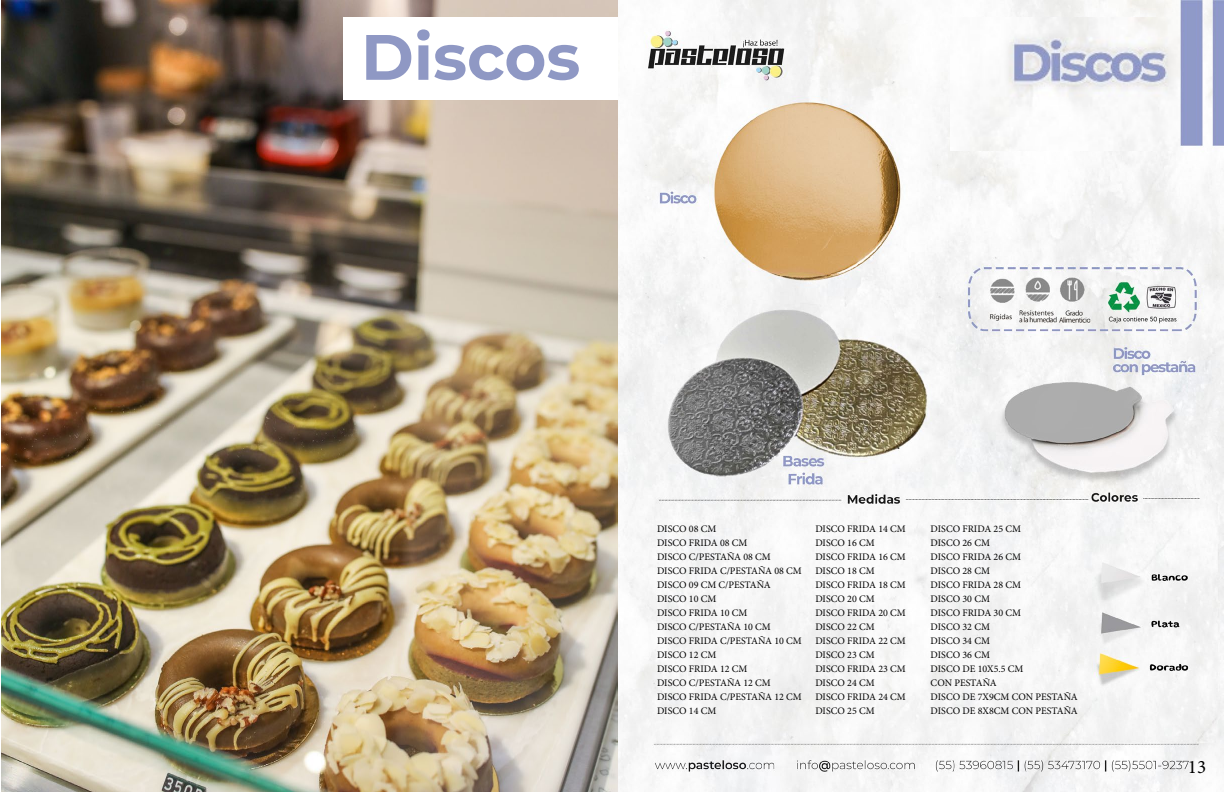
<style>
.page{position:relative;width:1224px;height:792px;background:#fff}
.page>*{position:absolute;margin:0;border:0;box-sizing:border-box;transform-origin:0 0}
.t1{font:700 64px "Montserrat";color:#8f98c4}
.t2{font:19px "Minion Pro";color:#000}
.t3{font:10px/14px "Minion Pro";color:#000}
</style>
<div class="page">
<img style="left:618px;top:0;width:606px;height:792px">
<img style="left:950px;top:18px;width:230px;height:132px">
<img style="left:1px;top:0;width:617px;height:792px">
<div style="left:343px;top:18px;width:275px;height:82px;background:#fff"></div>
<h1 class="t1" style="left:361px;top:14px;width:221px">Discos</h1>
<p class="t3" style="left:657px;top:522px;width:146px">DISCO 08 CM<br>DISCO FRIDA 08 CM<br>DISCO C/PESTAÑA 08 CM<br>DISCO FRIDA C/PESTAÑA 08 CM<br>DISCO 09 CM C/PESTAÑA<br>DISCO 10 CM<br>DISCO FRIDA 10 CM<br>DISCO C/PESTAÑA 10 CM<br>DISCO FRIDA C/PESTAÑA 10 CM<br>DISCO 12 CM<br>DISCO FRIDA 12 CM<br>DISCO C/PESTAÑA 12 CM<br>DISCO FRIDA C/PESTAÑA 12 CM<br>DISCO 14 CM</p>
<p class="t3" style="left:815px;top:522px;width:92px">DISCO FRIDA 14 CM<br>DISCO 16 CM<br>DISCO FRIDA 16 CM<br>DISCO 18 CM<br>DISCO FRIDA 18 CM<br>DISCO 20 CM<br>DISCO FRIDA 20 CM<br>DISCO 22 CM<br>DISCO FRIDA 22 CM<br>DISCO 23 CM<br>DISCO FRIDA 23 CM<br>DISCO 24 CM<br>DISCO FRIDA 24 CM<br>DISCO 25 CM</p>
<p class="t3" style="left:931px;top:522px;width:149px">DISCO FRIDA 25 CM<br>DISCO 26 CM<br>DISCO FRIDA 26 CM<br>DISCO 28 CM<br>DISCO FRIDA 28 CM<br>DISCO 30 CM<br>DISCO FRIDA 30 CM<br>DISCO 32 CM<br>DISCO 34 CM<br>DISCO 36 CM<br>DISCO DE 10X5.5 CM<br>CON PESTAÑA<br>DISCO DE 7X9CM CON PESTAÑA<br>DISCO DE 8X8CM CON PESTAÑA</p>
<h2 class="t2" style="left:1188px;top:755px;width:20px">13</h2>
</div>
